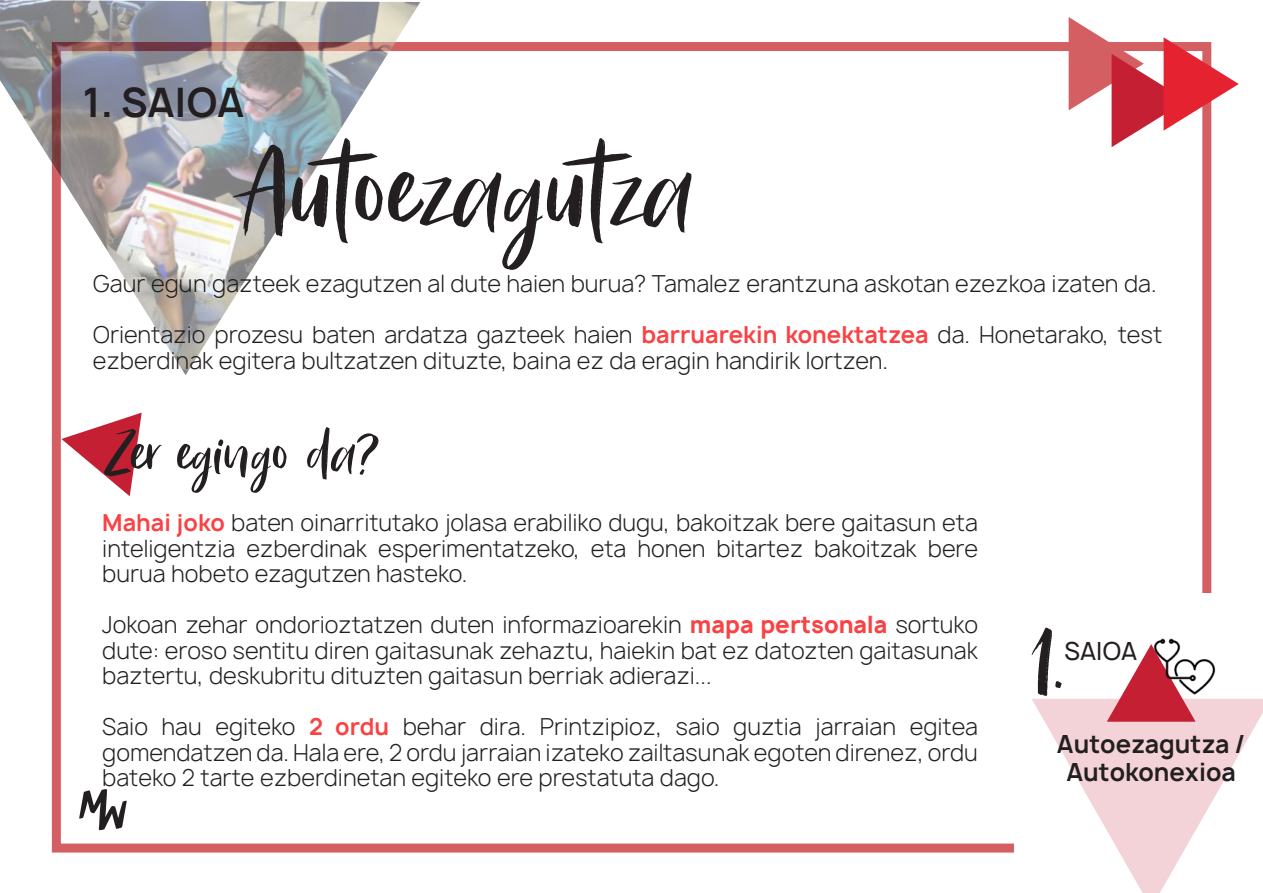
<style>
.page{position:relative;width:1263px;height:893px;background:#fff}
.page>*{position:absolute;margin:0;border:0;box-sizing:border-box;transform-origin:0 0}
.t1{font:150px "Bitter Rose";color:#231f20}
.t2{font:120px "Bitter Rose";color:#231f20}
.t3{font:75px "Bitter Rose";color:#231f20}
.t4{font:700 39px "Manrope";color:#231f20}
.t5{font:700 24px/28.8px "Manrope";color:#231f20;text-align:center}
.t6{font:500 24px "Manrope";color:#231f20}
.t7{font:300 22.5px/25.5px "Manrope";color:#231f20;text-align:justify}
.t8{font:300 13.5px "Manrope";letter-spacing:.1em;color:#231f20}
.s1{font-weight:700;color:#fa4144}
.s2{font-weight:800;color:#fa4144}
.s3{font-weight:800}
</style>
<div class="page">
<svg style="left:79px;top:789px;width:48px;height:41px"></svg>
<div style="left:52px;top:42px;width:1159px;height:810px;border:9px solid #d35f62"></div>
<svg style="left:1069px;top:17px;width:170px;height:130px"></svg>
<div style="left:1014px;top:593px;width:249px;height:300px;background:#fff"></div>
<img style="left:0;top:0;width:420px;height:375px">
<svg style="left:61px;top:413px;width:81px;height:83px"></svg>
<svg style="left:1032px;top:644px;width:231px;height:249px"></svg>
<img style="left:1151px;top:638px;width:65px;height:61px">
<h3 class="t4" style="left:83px;top:76px;width:163px">1. SAIOA</h3>
<h1 class="t1" style="left:242px;top:123px;width:454px">Autoezagutza</h1>
<p class="t7" style="left:93px;top:271px;width:1065px">Gaur egun gazteek ezagutzen al dute haien burua? Tamalez erantzuna askotan ezezkoa izaten da.</p>
<p class="t7" style="left:93px;top:322px;width:1071px">Orientazio prozesu baten ardatza gazteek haien <span class="s1">barruarekin konektatzea</span> da. Honetarako, test ezberdinak egitera bultzatzen dituzte, baina ez da eragin handirik lortzen.</p>
<h3 class="t3" style="left:104px;top:419px;width:279px">Zer egingo da?</h3>
<p class="t7" style="left:102px;top:510px;width:877px"><span class="s1">Mahai joko</span> baten oinarritutako jolasa erabiliko dugu, bakoitzak bere gaitasun eta inteligentzia ezberdinak esperimentatzeko, eta honen bitartez bakoitzak bere burua hobeto ezagutzen hasteko.</p>
<p class="t7" style="left:102px;top:612px;width:877px">Jokoan zehar ondorioztatzen duten informazioarekin <span class="s2">mapa pertsonala</span> sortuko dute: eroso sentitu diren gaitasunak zehaztu, haiekin bat ez datozten gaitasunak baztertu, deskubritu dituzten gaitasun berriak adierazi...</p>
<p class="t7" style="left:102px;top:714px;width:877px">Saio hau egiteko <span class="s1">2 ordu</span> behar dira. Printzipioz, saio guztia jarraian egitea gomendatzen da. Hala ere, 2 ordu jarraian izateko zailtasunak egoten direnez, ordu bateko 2 tarte ezberdinetan egiteko ere prestatuta dago.</p>
<h2 class="t2" style="left:1031px;top:605px;width:32px">1.</h2>
<p class="t6" style="left:1064px;top:636px;width:74px">SAIOA</p>
<p class="t5" style="left:1057px;top:729px;width:190px">Autoezagutza /<br>Autokonexioa</p>
<p class="t8" style="left:1167px;top:827px;width:92px;rotate:-90deg">FEELMW _ <span class="s3">5</span></p>
</div>
